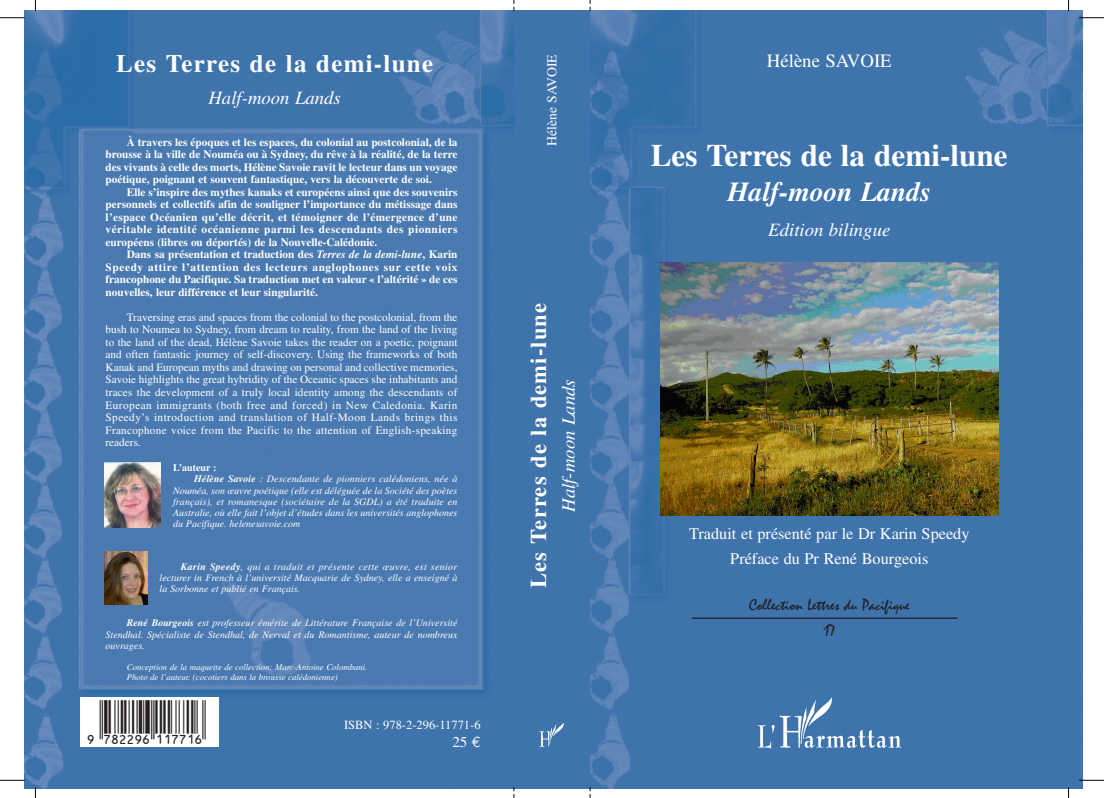
<style>
.page{position:relative;width:1104px;height:798px;background:#fff}
.page>*{position:absolute;margin:0;border:0;box-sizing:border-box;transform-origin:0 0}
.t1{font:43.75px "Upc Half";color:#231f20}
.t2{font:700 31.25px "Times";color:#fff}
.t3{font:italic 700 27.5px "Times";color:#fff}
.t4{font:700 25px "Times";letter-spacing:.05em;color:#fff}
.t5{font:700 22.5px "Times";letter-spacing:.05em;color:#fff}
.t6{font:italic 18.75px "Times";color:#fff}
.t7{font:18.75px "Times";color:#fff}
.t8{font:16.25px/25px "Times";color:#fff;text-align:center}
.t9{font:16.25px/25px "Mistral";color:#231f20;text-align:center}
.t10{font:15px "Times";color:#fff}
.t11{font:13.75px "Times";color:#fff}
.t12{font:12.5px "Times";color:#fff}
.t13{font:700 11.25px/12.5px "Times";color:#fff;text-align:justify}
.t14{font:11.25px/12.5px "Times";letter-spacing:.02em;color:#fff;text-align:justify}
.t15{font:italic 10px/11.2px "Times";color:#fff;text-align:justify}
.t16{font:700 10px "Times";color:#fff}
.t17{font:italic 8.75px/10px "Times";color:#fff}
.s1{font-style:italic}
.s2{font-weight:700}
.s3{font-family:"Euro Mono"}
</style>
<div class="page">
<img style="left:25px;top:10px;width:1057px;height:778px">
<svg style="left:0;top:18px;width:25px;height:1px"></svg>
<svg style="left:1079px;top:18px;width:25px;height:1px"></svg>
<svg style="left:1079px;top:779px;width:25px;height:1px"></svg>
<svg style="left:0;top:779px;width:25px;height:1px"></svg>
<img style="left:756px;top:696px;width:146px;height:55px">
<div style="left:81px;top:697px;width:138px;height:49px;background:#fff"></div>
<img style="left:539px;top:722px;width:26px;height:23px">
<hr style="left:692px;top:617px;width:265px;height:1px;background:#231f20">
<img style="left:660px;top:262px;width:338px;height:253px">
<img style="left:105px;top:462px;width:56px;height:65px">
<img style="left:104px;top:551px;width:43px;height:53px">
<h3 class="t4" style="left:116px;top:55px;width:318px">Les Terres de la demi-lune</h3>
<h3 class="t6" style="left:208px;top:92px;width:134px">Half-moon Lands</h3>
<p class="t13" style="left:106px;top:137px;width:353px;text-indent:21px">À travers les époques et les espaces, du colonial au postcolonial, de la brousse à la ville de Nouméa ou à Sydney, du rêve à la réalité, de la terre des vivants à celle des morts, Hélène Savoie ravit le lecteur dans un voyage poétique, poignant et souvent fantastique, vers la découverte de soi.</p>
<p class="t13" style="left:106px;top:187px;width:353px;text-indent:21px">Elle s’inspire des mythes kanaks et européens ainsi que des souvenirs personnels et collectifs afin de souligner l’importance du métissage dans l’espace Océanien qu’elle décrit, et témoigner de l’émergence d’une véritable identité océanienne parmi les descendants des pionniers européens (libres ou déportés) de la Nouvelle-Calédonie.</p>
<p class="t13" style="left:106px;top:249px;width:353px;text-indent:21px">Dans sa présentation et traduction des <span class="s1">Terres de la demi-lune</span>, Karin Speedy attire l’attention des lecteurs anglophones sur cette voix francophone du Pacifique. Sa traduction met en valeur « l’altérité » de ces nouvelles, leur différence et leur singularité.</p>
<p class="t14" style="left:106px;top:312px;width:353px;text-indent:21px">Traversing eras and spaces from the colonial to the postcolonial, from the bush to Noumea to Sydney, from dream to reality, from the land of the living to the land of the dead, Hélène Savoie takes the reader on a poetic, poignant and often fantastic journey of self-discovery. Using the frameworks of both Kanak and European myths and drawing on personal and collective memories, Savoie highlights the great hybridity of the Oceanic spaces she inhabitants and traces the development of a truly local identity among the descendants of European immigrants (both free and forced) in New Caledonia. Karin Speedy’s introduction and translation of Half-Moon Lands brings this Francophone voice from the Pacific to the attention of English-speaking readers.</p>
<p class="t16" style="left:173px;top:464px;width:45px">L’auteur :</p>
<p class="t15" style="left:194px;top:474px;width:265px"><span class="s2">Hélène Savoie</span> : Descendante de pionniers calédoniens, née à</p>
<p class="t15" style="left:173px;top:485px;width:286px">Nouméa, son œuvre poétique (elle est déléguée de la Société des poètes</p>
<p class="t15" style="left:173px;top:496px;width:286px">français), et romanesque (sociétaire de la SGDL) a été traduite en</p>
<p class="t15" style="left:173px;top:508px;width:286px">Australie, où elle fait l’objet d’études dans les universités anglophones</p>
<p class="t15" style="left:173px;top:519px;width:129px">du Pacifique. helenesavoie.com</p>
<p class="t15" style="left:160px;top:561px;width:299px;text-indent:21px"><span class="s2">Karin Speedy</span>, qui a traduit et présente cette œuvre, est senior lecturer in French à l’université Macquarie de Sydney, elle a enseigné à la Sorbonne et publié en Français.</p>
<p class="t15" style="left:106px;top:618px;width:353px;text-indent:21px"><span class="s2">René Bourgeois</span> est professeur émérite de Littérature Française de l’Université Stendhal. Spécialiste de Stendhal, de Nerval et du Romantisme, auteur de nombreux ouvrages.</p>
<p class="t17" style="left:127px;top:662px;width:242px">Conception de la maquette de collection: Marc-Antoine Colombani.<br>Photo de l’auteur. (cocotiers dans la brousse calédonienne)</p>
<h1 class="t1" style="left:88px;top:703px;width:127px">™xHSMCTGy117716z</h1>
<p class="t12" style="left:344px;top:719px;width:138px">ISBN : 978-2-296-11771-6</p>
<h3 class="t10" style="left:452px;top:737px;width:30px">25 <span class="s3">€</span></h3>
<p class="t11" style="left:547px;top:146px;width:93px;rotate:-90deg">Hélène SAVOIE</p>
<h3 class="t5" style="left:531px;top:588px;width:287px;rotate:-90deg">Les Terres de la demi-lune</h3>
<h3 class="t6" style="left:562px;top:511px;width:134px;rotate:-90deg">Half-moon Lands</h3>
<h3 class="t7" style="left:767px;top:54px;width:126px">Hélène SAVOIE</h3>
<h2 class="t2" style="left:651px;top:144px;width:359px">Les Terres de la demi-lune</h2>
<h3 class="t3" style="left:727px;top:181px;width:205px">Half-moon Lands</h3>
<h3 class="t6" style="left:768px;top:223px;width:124px">Edition bilingue</h3>
<h3 class="t8" style="left:689px;top:522px;width:282px">Traduit et présenté par le Dr Karin Speedy<br>Préface du Pr René Bourgeois</h3>
<h3 class="t9" style="left:749px;top:592px;width:162px">Collection Lettres du Pacifique<br>17</h3>
</div>
